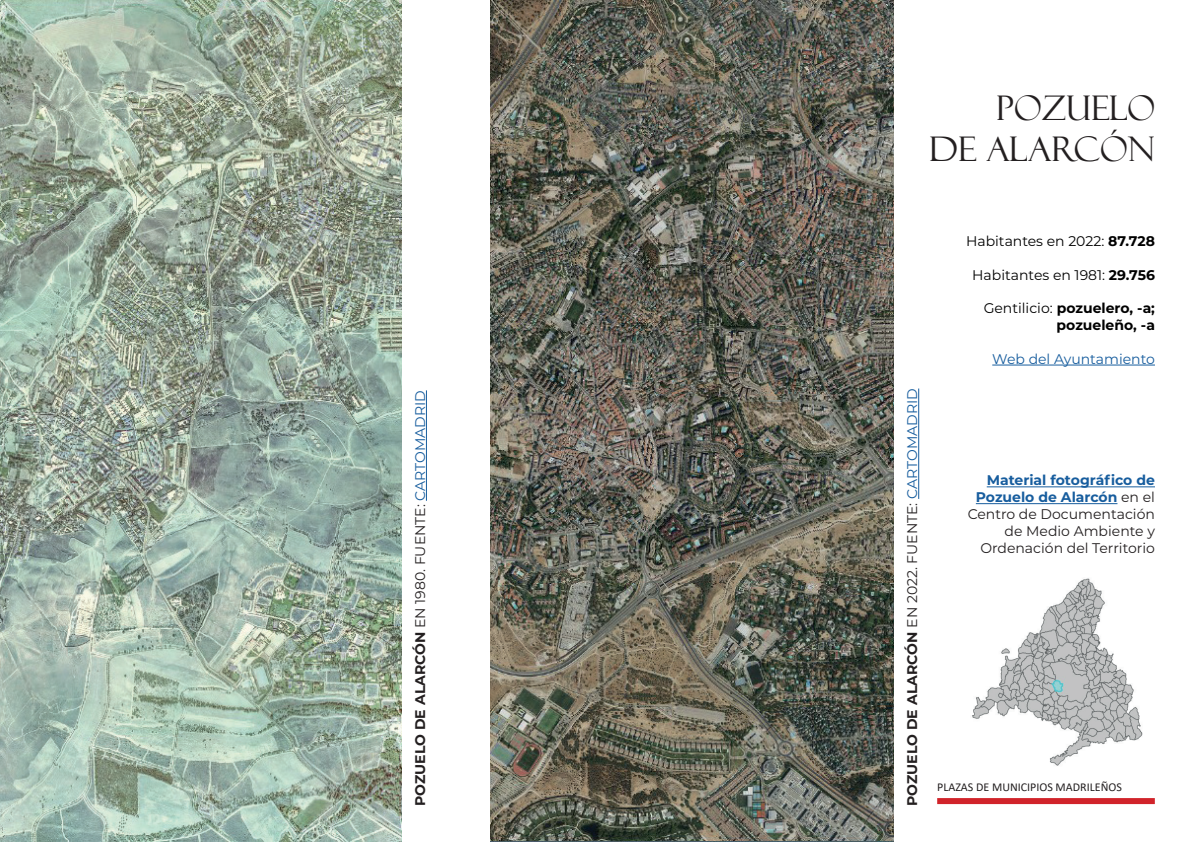
<style>
.page{position:relative;width:1191px;height:842px;background:#fff}
.page>*{position:absolute;margin:0;border:0;box-sizing:border-box;transform-origin:0 0}
.t1{font:34px "Felix Titling";color:#231f20}
.t2{font:14px/16.8px "Montserrat";color:#231f20;text-align:right}
.t3{font:700 14px "Montserrat";color:#231f20}
.t4{font:14px "Montserrat";color:#000}
.t5{font:700 14px/16.8px "Montserrat";color:#000;text-align:right}
.t6{font:14px "Montserrat";color:#175d9e}
.t7{font:12px "Calibri";color:#231f20}
.s1{font-weight:400}
.s2{font-weight:400;color:#175d9e}
.s3{font-weight:700}
.s4{font-weight:700;color:#175d9e}
</style>
<div class="page">
<div style="left:937px;top:798px;width:217px;height:6px;background:#d1232a"></div>
<img style="left:0;top:0;width:402px;height:842px">
<img style="left:490px;top:0;width:403px;height:842px">
<img style="left:972px;top:578px;width:171px;height:188px">
<hr style="left:992px;top:365px;width:163px;height:1px;background:#175d9e">
<hr style="left:986px;top:486px;width:169px;height:1px;background:#175d9e">
<hr style="left:976px;top:503px;width:141px;height:1px;background:#175d9e">
<hr style="left:426px;top:390px;width:1px;height:111px;background:#175d9e">
<hr style="left:918px;top:388px;width:1px;height:111px;background:#175d9e">
<p class="t1" style="left:996px;top:89px;width:160px">POZUELO</p>
<p class="t1" style="left:929px;top:130px;width:227px">DE ALARCÓN</p>
<p class="t3" style="left:410px;top:806px;width:417px;rotate:-90deg">POZUELO DE ALARCÓN <span class="s1">EN 1980. FUENTE:</span> <span class="s2">CARTOMADRID</span></p>
<p class="t3" style="left:902px;top:806px;width:419px;rotate:-90deg">POZUELO DE ALARCÓN <span class="s1">EN 2022. FUENTE:</span> <span class="s2">CARTOMADRID</span></p>
<p class="t4" style="left:966px;top:231px;width:190px">Habitantes en 2022: <span class="s3">87.728</span></p>
<p class="t4" style="left:972px;top:265px;width:184px">Habitantes en 1981: <span class="s3">29.756</span></p>
<p class="t5" style="left:983px;top:299px;width:173px"><span class="s1">Gentilicio:</span> pozuelero, -a; pozueleño, -a</p>
<p class="t6" style="left:992px;top:349px;width:164px">Web del Ayuntamiento</p>
<p class="t2" style="left:967px;top:472px;width:189px"><span class="s4">Material fotográfico de<br>Pozuelo de Alarcón</span> en el<br>Centro de Documentación de Medio Ambiente y<br>Ordenación del Territorio</p>
<p class="t7" style="left:937px;top:778px;width:186px">PLAZAS DE MUNICIPIOS MADRILEÑOS</p>
</div>
